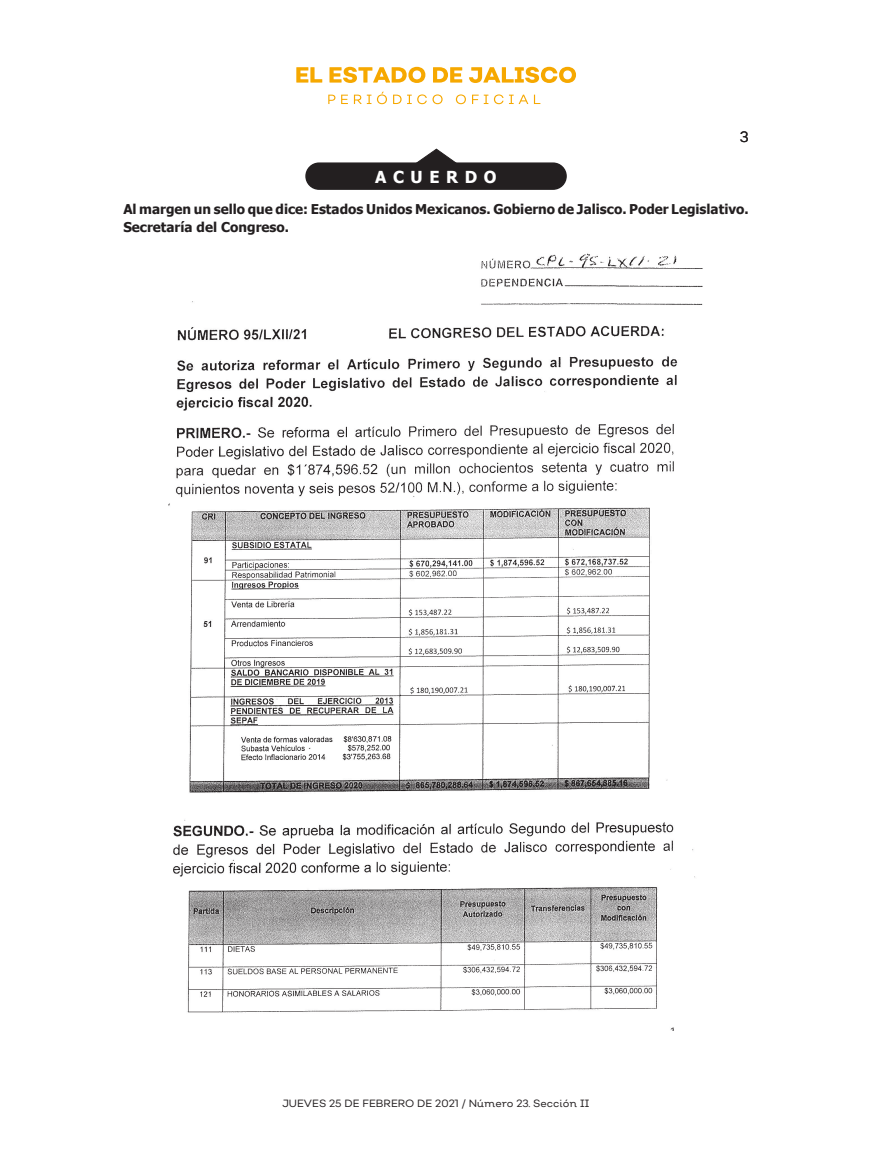
<style>
.page{position:relative;width:872px;height:1149px;background:#fff}
.page>*{position:absolute;margin:0;border:0;box-sizing:border-box;transform-origin:0 0}
.t1{font:700 16.5px "Tahoma";letter-spacing:.4em;color:#fff}
.t2{font:15px "Nutmeg Headline";color:#231f20}
.t3{font:700 13.5px/17.9px "Tahoma";color:#231f20}
.t4{font:10.5px "Nutmeg";color:#231f20}
.t5{font:10.5px "Nutmeg Headline";color:#231f20}
</style>
<div class="page">
<svg style="left:296px;top:67px;width:26px;height:16px"></svg>
<svg style="left:329px;top:67px;width:96px;height:16px"></svg>
<svg style="left:433px;top:67px;width:29px;height:16px"></svg>
<svg style="left:469px;top:67px;width:107px;height:16px"></svg>
<svg style="left:328px;top:95px;width:7px;height:9px"></svg>
<svg style="left:341px;top:95px;width:7px;height:9px"></svg>
<svg style="left:354px;top:95px;width:17px;height:9px"></svg>
<svg style="left:377px;top:92px;width:10px;height:12px"></svg>
<svg style="left:393px;top:95px;width:8px;height:9px"></svg>
<svg style="left:407px;top:94px;width:35px;height:10px"></svg>
<svg style="left:456px;top:94px;width:10px;height:10px"></svg>
<svg style="left:472px;top:95px;width:6px;height:9px"></svg>
<svg style="left:484px;top:95px;width:4px;height:9px"></svg>
<svg style="left:494px;top:94px;width:9px;height:10px"></svg>
<svg style="left:509px;top:95px;width:19px;height:9px"></svg>
<svg style="left:534px;top:95px;width:6px;height:9px"></svg>
<img style="left:168px;top:253px;width:535px;height:777px">
<div style="left:306px;top:163px;width:260px;height:26px;background:#231f20;border-radius:13px"></div>
<div style="left:305px;top:162px;width:262px;height:28px;border:1px solid #231f20;border-radius:13px"></div>
<svg style="left:415px;top:149px;width:43px;height:15px"></svg>
<p class="t2" style="left:740px;top:127px;width:10px">3</p>
<p class="t1" style="left:375px;top:165px;width:123px">ACUERDO</p>
<p class="t3" style="left:123px;top:200px;width:627px">Al margen un sello que dice: Estados Unidos Mexicanos. Gobierno de Jalisco. Poder Legislativo.<br>Secretaría del Congreso.</p>
<p class="t4" style="left:281px;top:1096px;width:311px">JUEVES 25 DE FEBRERO DE 2021 / Número 23. Sección III</p>
<p class="t5" style="left:495px;top:1096px;width:95px">ero 23. Sección II</p>
</div>
